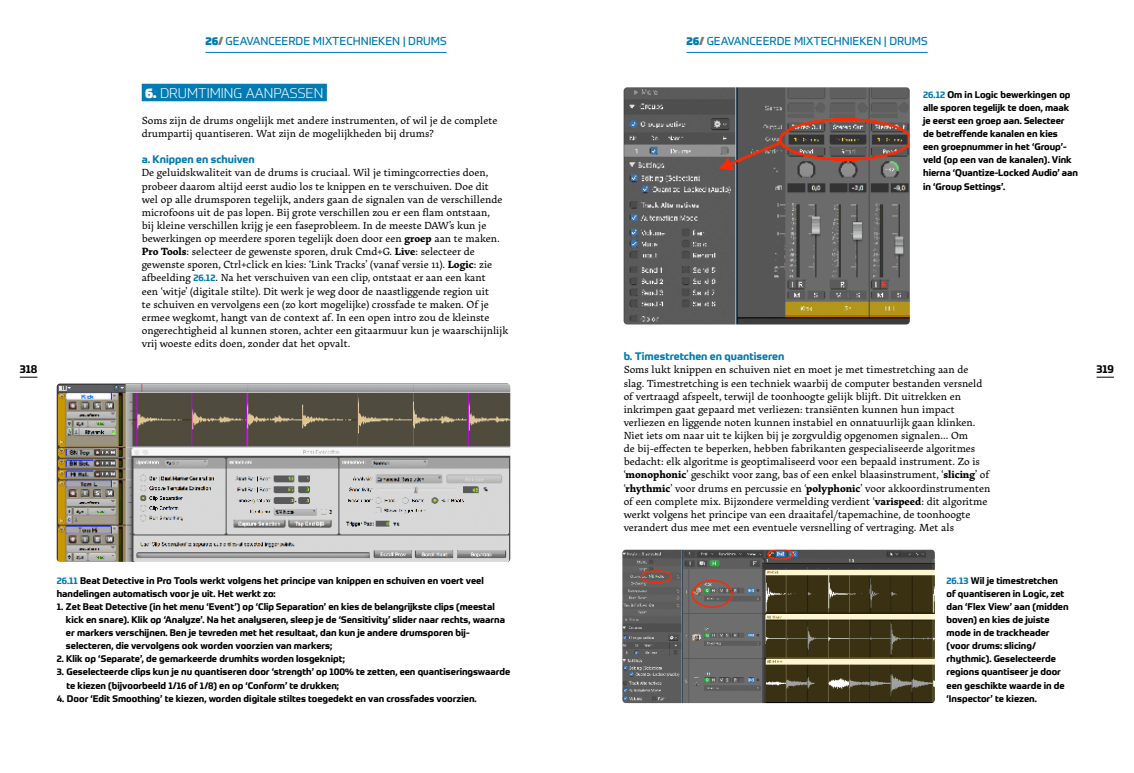
<style>
.page{position:relative;width:1134px;height:773px;background:#fff}
.page>*{position:absolute;margin:0;border:0;box-sizing:border-box;transform-origin:0 0}
.t1{font:300 13.75px "Prometo";color:#fff}
.t2{font:11.25px "Prometo";color:#007bb3}
.t3{font:700 11.25px "Prometo";letter-spacing:-.015em;color:#000}
.t4{font:10.62px/13.1px "Arek Latn";color:#000}
.t5{font:700 10.62px "Prometo";color:#007bb3}
.t6{font:700 9.38px/13.1px "Prometo";color:#000}
.s1{font-weight:900}
.s2{font-weight:900;color:#7c7a70}
.s3{font-weight:700}
.s4{font-family:"Prometo";font-weight:700;font-size:9.38px;color:#007bb3}
.s5{color:#007bb3}
</style>
<div class="page">
<svg style="left:20px;top:377px;width:17px;height:1px"></svg>
<svg style="left:1096px;top:377px;width:18px;height:1px"></svg>
<hr style="left:686px;top:52px;width:242px;height:1px;background:#007bb3">
<hr style="left:205px;top:52px;width:242px;height:1px;background:#007bb3">
<div style="left:142px;top:84px;width:185px;height:17px;background:#007bb3"></div>
<img style="left:57px;top:383px;width:453px;height:178px">
<img style="left:624px;top:87px;width:286px;height:237px">
<img style="left:622px;top:549px;width:313px;height:154px">
<p class="t2" style="left:205px;top:34px;width:243px"><span class="s1">26</span><span class="s2">/</span> GEAVANCEERDE MIXTECHNIEKEN | DRUMS</p>
<p class="t2" style="left:686px;top:34px;width:243px"><span class="s1">26</span><span class="s2">/</span> GEAVANCEERDE MIXTECHNIEKEN | DRUMS</p>
<p class="t1" style="left:160px;top:84px;width:165px">DRUMTIMING AANPASSEN</p>
<p class="t4" style="left:142px;top:114px;width:357px">Soms zĳn de drums ongelĳk met andere instrumenten, of wil je de complete drumpartĳ quantiseren. Wat zĳn de mogelĳkheden bĳ drums?</p>
<p class="t5" style="left:142px;top:153px;width:115px">a. Knippen en schuiven</p>
<p class="t4" style="left:142px;top:166px;width:368px">De geluidskwaliteit van de drums is cruciaal. Wil je timingcorrecties doen, probeer daarom altĳd eerst audio los te knippen en te verschuiven. Doe dit<br>wel op alle drumsporen tegelĳk, anders gaan de signalen van de verschillende microfoons uit de pas lopen. Bĳ grote verschillen zou er een flam ontstaan,<br>bĳ kleine verschillen krĳg je een faseprobleem. In de meeste DAW’s kun je bewerkingen op meerdere sporen tegelĳk doen door een <span class="s3">groep</span> aan te maken.<br><span class="s3">Pro Tools</span>: selecteer de gewenste sporen, druk Cmd+G. <span class="s3">Live</span>: selecteer de gewenste sporen, Ctrl+click en kies: ‘Link Tracks’ (vanaf versie 11). <span class="s3">Logic</span>: zie afbeelding <span class="s4">26.12</span>. Na het verschuiven van een clip, ontstaat er aan een kant<br>een ‘witje’ (digitale stilte). Dit werk je weg door de naastliggende region uit<br>te schuiven en vervolgens een (zo kort mogelĳke) crossfade te maken. Of je ermee wegkomt, hangt van de context af. In een open intro zou de kleinste ongerechtigheid al kunnen storen, achter een gitaarmuur kun je waarschĳnlĳk vrĳ woeste edits doen, zonder dat het opvalt.</p>
<p class="t6" style="left:923px;top:88px;width:156px"><span class="s5">26.12</span> Om in Logic bewerkingen op alle sporen tegelijk te doen, maak je eerst een groep aan. Selecteer<br>de betreffende kanalen en kies<br>een groepnummer in het ‘Group’- veld (op een van de kanalen). Vink hierna ‘Quantize-Locked Audio’ aan in ‘Group Settings’.</p>
<p class="t5" style="left:624px;top:349px;width:162px">b. Timestretchen en quantiseren</p>
<p class="t4" style="left:624px;top:363px;width:368px">Soms lukt knippen en schuiven niet en moet je met timestretching aan de slag. Timestretching is een techniek waarbĳ de computer bestanden versneld of vertraagd afspeelt, terwĳl de toonhoogte gelĳk blĳft. Dit uitrekken en inkrimpen gaat gepaard met verliezen: transiënten kunnen hun impact verliezen en liggende noten kunnen instabiel en onnatuurlĳk gaan klinken.<br>Niet iets om naar uit te kĳken bĳ je zorgvuldig opgenomen signalen... Om<br>de bĳ-effecten te beperken, hebben fabrikanten gespecialiseerde algoritmes bedacht: elk algoritme is geoptimaliseerd voor een bepaald instrument. Zo is ‘<span class="s3">monophonic</span>’ geschikt voor zang, bas of een enkel blaasinstrument, ‘<span class="s3">slicing</span>’ of ‘<span class="s3">rhythmic</span>’ voor drums en percussie en ‘<span class="s3">polyphonic</span>’ voor akkoordinstrumenten of een complete mix. Bĳzondere vermelding verdient ‘<span class="s3">varispeed</span>: dit algoritme werkt volgens het principe van een draaitafel/tapemachine, de toonhoogte verandert dus mee met een eventuele versnelling of vertraging. Met als</p>
<p class="t3" style="left:20px;top:362px;width:19px">318</p>
<p class="t3" style="left:1096px;top:362px;width:19px">319</p>
<p class="t6" style="left:57px;top:573px;width:429px"><span class="s5">26.11</span> Beat Detective in Pro Tools werkt volgens het principe van knippen en schuiven en voert veel handelingen automatisch voor je uit. Het werkt zo:</p>
<p class="t6" style="left:66px;top:600px;width:441px;text-indent:-9px">1. Zet Beat Detective (in het menu ‘Event’) op ‘Clip Separation’ en kies de belangrijkste clips (meestal kick en snare). Klik op ‘Analyze’. Na het analyseren, sleep je de ‘Sensitivity’ slider naar rechts, waarna er markers verschijnen. Ben je tevreden met het resultaat, dan kun je andere drumsporen bij&shy;selecteren, die vervolgens ook worden voorzien van markers;</p>
<p class="t6" style="left:57px;top:652px;width:290px">2. Klik op ‘Separate’, de gemarkeerde drumhits worden losgeknipt;</p>
<p class="t6" style="left:66px;top:665px;width:445px;text-indent:-10px">3. Geselecteerde clips kun je nu quantiseren door ‘strength’ op 100% te zetten, een quantiseringswaarde te kiezen (bijvoorbeeld 1/16 of 1/8) en op ‘Conform’ te drukken;</p>
<p class="t6" style="left:57px;top:691px;width:421px">4. Door ‘Edit Smoothing’ te kiezen, worden digitale stiltes toegedekt en van crossfades voorzien.</p>
<p class="t6" style="left:947px;top:573px;width:124px"><span class="s5">26.13</span> Wil je timestretchen of quantiseren in Logic, zet dan ‘Flex View’ aan (midden boven) en kies de juiste mode in de trackheader (voor drums: slicing/ rhythmic). Geselecteerde regions quantiseer je door een geschikte waarde in de ‘Inspector’ te kiezen.</p>
</div>
